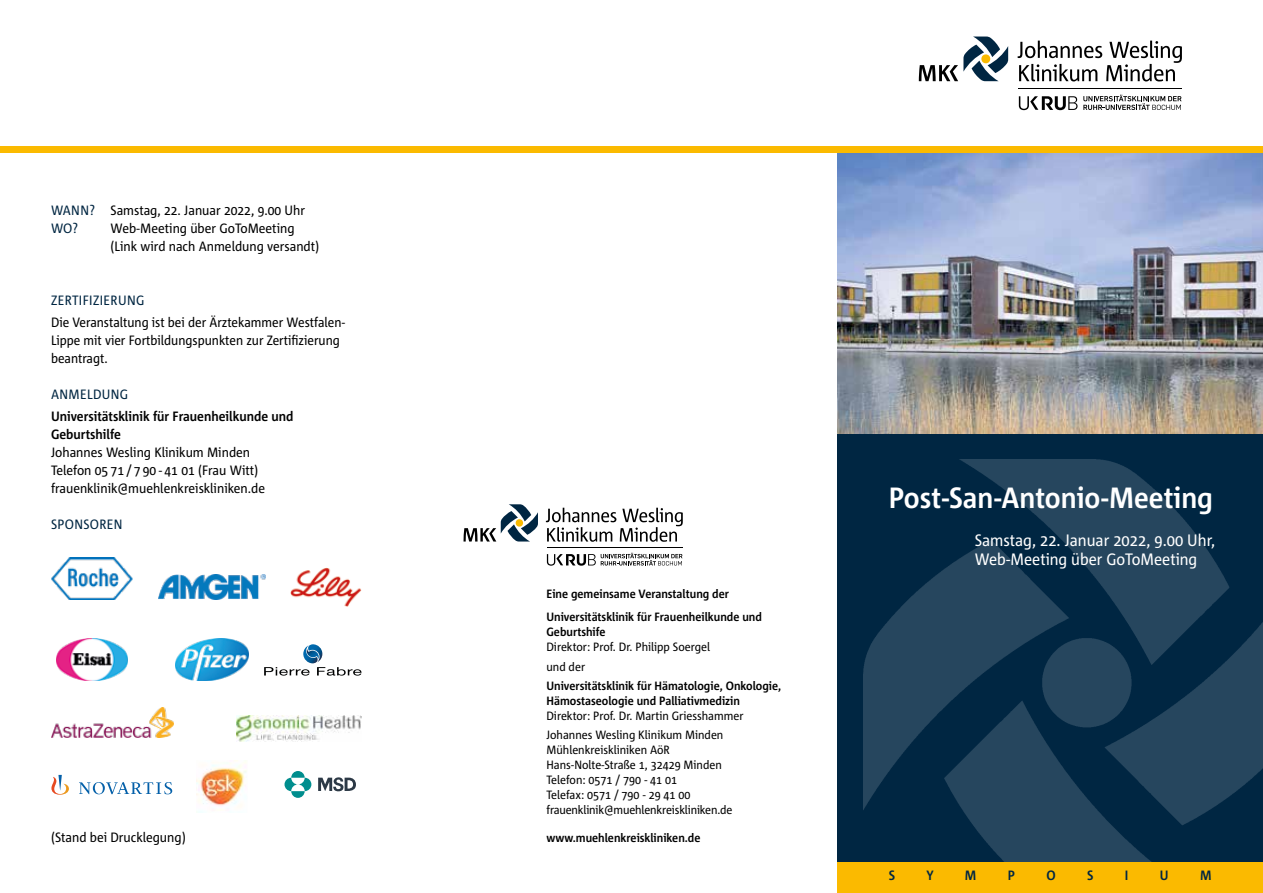
<style>
.page{position:relative;width:1263px;height:893px;background:#fff}
.page>*{position:absolute;margin:0;border:0;box-sizing:border-box;transform-origin:0 0}
.t1{font:700 29.25px "Corpid C1 s S Cd";color:#fff}
.t2{font:16.5px/19.5px "Corpid C1 s S Cd";color:#fff}
.t3{font:13.5px/18px "Corpid C1 s S Cd";color:#000}
.t4{font:700 13.5px/18px "Corpid C1 s S Cd";color:#000}
.t5{font:13.5px "Corpid C1 s S Cd";color:#002642}
.t6{font:700 13.5px "Corpid C1 s S Cd";color:#002642}
.t7{font:12px/15px "Corpid C1 s S Cd";color:#000}
.t8{font:700 12px/23.5px "Corpid C1 s S Cd";color:#000}
.s1{color:#002642}
</style>
<div class="page">
<div style="left:838px;top:434px;width:425px;height:459px;background:#002642"></div>
<div style="left:0;top:147px;width:1263px;height:6px;background:#fbba00"></div>
<img style="left:291px;top:567px;width:70px;height:39px">
<img style="left:863px;top:459px;width:400px;height:403px">
<svg style="left:919px;top:37px;width:89px;height:44px"></svg>
<svg style="left:1018px;top:41px;width:164px;height:40px"></svg>
<hr style="left:1019px;top:88px;width:163px;height:1px;background:#000">
<svg style="left:1019px;top:96px;width:58px;height:14px"></svg>
<svg style="left:1083px;top:95px;width:98px;height:15px"></svg>
<img style="left:838px;top:153px;width:425px;height:281px">
<div style="left:838px;top:862px;width:425px;height:31px;background:#fbba00"></div>
<img style="left:51px;top:557px;width:82px;height:43px">
<img style="left:51px;top:708px;width:123px;height:29px">
<img style="left:158px;top:574px;width:107px;height:26px">
<img style="left:175px;top:638px;width:73px;height:43px">
<img style="left:57px;top:638px;width:70px;height:43px">
<img style="left:237px;top:716px;width:124px;height:26px">
<svg style="left:463px;top:504px;width:75px;height:37px"></svg>
<svg style="left:546px;top:508px;width:137px;height:34px"></svg>
<hr style="left:547px;top:548px;width:136px;height:1px;background:#000">
<svg style="left:547px;top:553px;width:135px;height:13px"></svg>
<img style="left:196px;top:761px;width:51px;height:51px">
<svg style="left:51px;top:775px;width:121px;height:20px"></svg>
<svg style="left:284px;top:778px;width:14px;height:13px"></svg>
<svg style="left:298px;top:778px;width:13px;height:13px"></svg>
<svg style="left:291px;top:771px;width:14px;height:7px"></svg>
<svg style="left:291px;top:791px;width:14px;height:7px"></svg>
<svg style="left:318px;top:777px;width:38px;height:15px"></svg>
<svg style="left:264px;top:644px;width:97px;height:32px"></svg>
<p class="t3" style="left:51px;top:200px;width:256px"><span class="s1">WANN?</span> Samstag, 22. Januar 2022, 9.00 Uhr<br><span class="s1">WO?</span></p>
<p class="t3" style="left:111px;top:218px;width:210px">Web-Meeting über GoToMeeting (Link wird nach Anmeldung versandt)</p>
<p class="t5" style="left:51px;top:291px;width:95px">ZERTIFIZIERUNG</p>
<p class="t3" style="left:51px;top:313px;width:295px">Die Veranstaltung ist bei der Ärztekammer Westfalen-<br>Lippe mit vier Fortbildungspunkten zur Zertifizierung beantragt.</p>
<p class="t5" style="left:51px;top:386px;width:79px">ANMELDUNG</p>
<p class="t4" style="left:51px;top:407px;width:244px">Universitätsklinik für Frauenheilkunde und<br>Geburtshilfe</p>
<p class="t3" style="left:51px;top:443px;width:216px">Johannes Wesling Klinikum Minden<br>Telefon 05 71 / 7 90 - 41 01 (Frau Witt) frauenklinik@muehlenkreiskliniken.de</p>
<p class="t5" style="left:51px;top:516px;width:73px">SPONSOREN</p>
<p class="t3" style="left:51px;top:828px;width:136px">(Stand bei Drucklegung)</p>
<p class="t8" style="left:546px;top:582px;width:217px">Eine gemeinsame Veranstaltung der<br>Universitätsklinik für Frauenheilkunde und</p>
<p class="t8" style="left:546px;top:620px;width:61px">Geburtshife</p>
<p class="t7" style="left:546px;top:637px;width:165px;line-height:19.2px">Direktor: Prof. Dr. Philipp Soergel und der</p>
<p class="t8" style="left:546px;top:678px;width:236px;line-height:15px">Universitätsklinik für Hämatologie, Onkologie,<br>Hämostaseologie und Palliativmedizin</p>
<p class="t7" style="left:546px;top:706px;width:199px;line-height:19.2px">Direktor: Prof. Dr. Martin Griesshammer<br>Johannes Wesling Klinikum Minden</p>
<p class="t7" style="left:546px;top:742px;width:188px">Mühlenkreiskliniken AöR<br>Hans-Nolte-Straße 1, 32429 Minden<br>Telefon: 0571 / 790 - 41 01<br>Telefax: 0571 / 790 - 29 41 00 frauenklinik@muehlenkreiskliniken.de</p>
<p class="t8" style="left:546px;top:826px;width:156px">www.muehlenkreiskliniken.de</p>
<h1 class="t1" style="left:889px;top:479px;width:326px">Post-San-Antonio-Meeting</h1>
<p class="t2" style="left:975px;top:530px;width:242px">Samstag, 22. Januar 2022, 9.00 Uhr,<br>Web-Meeting über GoToMeeting</p>
<p class="t6" style="left:889px;top:867px;width:8px">S</p>
<p class="t6" style="left:926px;top:867px;width:9px">Y</p>
<p class="t6" style="left:965px;top:867px;width:13px">M</p>
<p class="t6" style="left:1008px;top:867px;width:9px">P</p>
<p class="t6" style="left:1046px;top:867px;width:11px">O</p>
<p class="t6" style="left:1087px;top:867px;width:8px">S</p>
<p class="t6" style="left:1125px;top:867px;width:5px">I</p>
<p class="t6" style="left:1160px;top:867px;width:11px">U</p>
<p class="t6" style="left:1200px;top:867px;width:13px">M</p>
</div>
